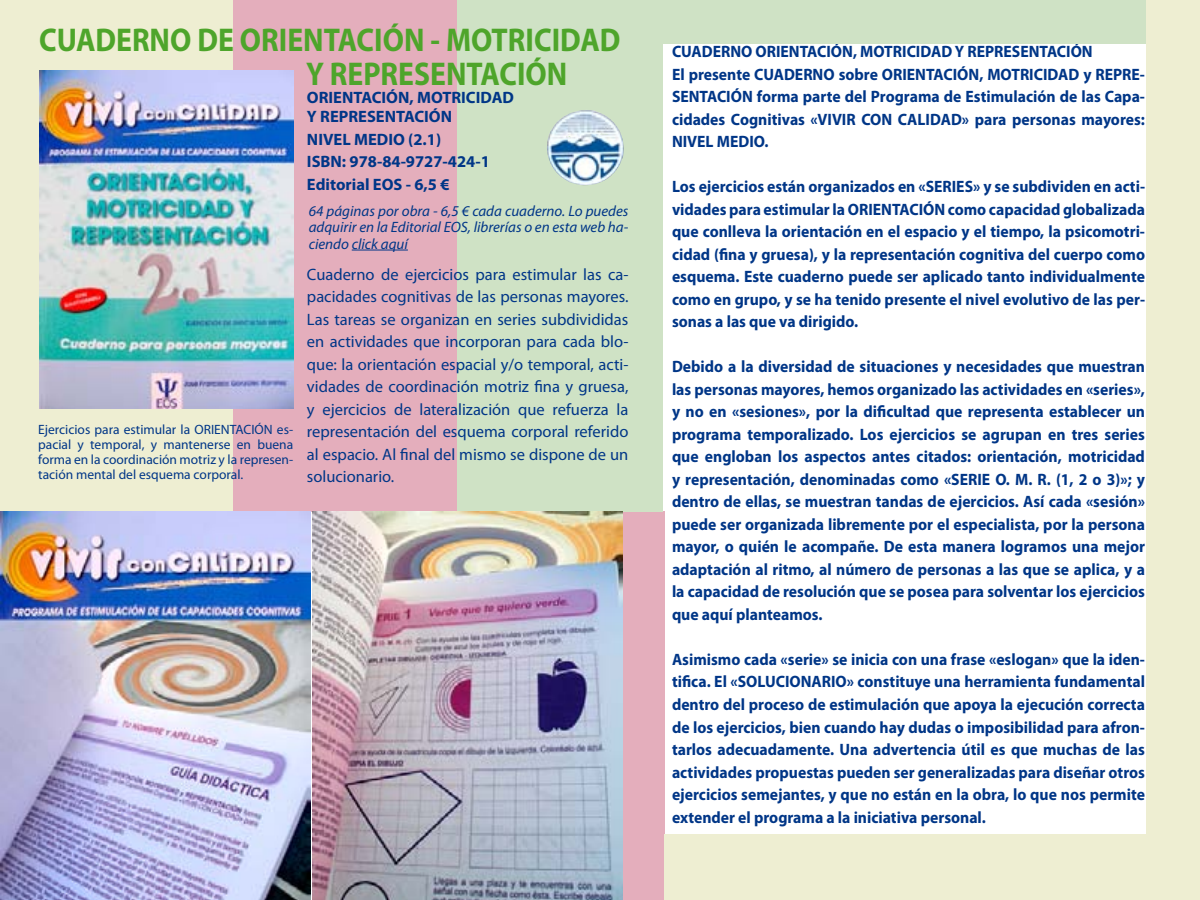
<style>
.page{position:relative;width:1200px;height:900px;background:#fff}
.page>*{position:absolute;margin:0;border:0;box-sizing:border-box;transform-origin:0 0}
.t1{font:700 33px "Myriad Pro";color:#4ea52b;scale:.9 1}
.t2{font:700 16.5px/22.5px "Myriad Pro";color:#003687;text-align:justify;scale:.95 1}
.t3{font:16.5px/22.5px "Myriad Pro";color:#003687;text-align:justify}
.t4{font:700 16.5px/22.5px "Myriad Pro";color:#003687}
.t5{font:italic 15px/16.5px "Myriad Pro";color:#003687;text-align:justify}
.t6{font:13.5px/15px "Myriad Pro";color:#003687;text-align:justify}
</style>
<div class="page">
<div style="left:623px;top:512px;width:41px;height:388px;background:#e4aebc"></div>
<div style="left:228px;top:0;width:229px;height:512px;background:#e4aebc"></div>
<div style="left:0;top:0;width:233px;height:512px;background:#eeeed2"></div>
<div style="left:457px;top:0;width:206px;height:512px;background:#cfe2c5"></div>
<img style="left:40px;top:71px;width:253px;height:338px">
<img style="left:547px;top:110px;width:77px;height:76px">
<hr style="left:352px;top:250px;width:56px;height:1px;background:#003687">
<div style="left:660px;top:0;width:540px;height:44px;background:#cfe2c5"></div>
<div style="left:1146px;top:0;width:54px;height:900px;background:#eeeed2"></div>
<img style="left:0;top:512px;width:310px;height:388px">
<img style="left:312px;top:512px;width:311px;height:388px">
<div style="left:664px;top:834px;width:536px;height:66px;background:#eeeed2"></div>
<h1 class="t1" style="left:39px;top:19px;width:648px">CUADERNO DE ORIENTACIÓN - MOTRICIDAD</h1>
<h1 class="t1" style="left:306px;top:52px;width:292px">Y REPRESENTACIÓN</h1>
<p class="t4" style="left:307px;top:87px;width:209px;line-height:19.5px">ORIENTACIÓN, MOTRICIDAD<br>Y REPRESENTACIÓN</p>
<p class="t4" style="left:307px;top:127px;width:184px">NIVEL MEDIO (2.1)<br>ISBN: 978-84-9727-424-1<br>Editorial EOS - 6,5 €</p>
<p class="t6" style="left:38px;top:422px;width:257px">Ejercicios para estimular la ORIENTACIÓN es&shy;pacial y temporal, y mantenerse en buena forma en la coordinación motriz y la represen&shy;tación mental del esquema corporal.</p>
<p class="t5" style="left:309px;top:202px;width:321px">64 páginas por obra - 6,5 € cada cuaderno. Lo puedes adquirir en la Editorial EOS, librerías o en esta web ha&shy;ciendo click aquí</p>
<p class="t3" style="left:307px;top:263px;width:323px">Cuaderno de ejercicios para estimular las ca&shy;pacidades cognitivas de las personas mayores.<br>Las tareas se organizan en series subdivididas en actividades que incorporan para cada blo&shy;que: la orientación espacial y/o temporal, acti&shy;vidades de coordinación motriz fina y gruesa, y ejercicios de lateralización que refuerza la representación del esquema corporal referido al espacio. Al final del mismo se dispone de un solucionario.</p>
<p class="t2" style="left:672px;top:40px;width:499px;text-align:left">CUADERNO ORIENTACIÓN, MOTRICIDAD Y REPRESENTACIÓN<br>El presente CUADERNO sobre ORIENTACIÓN, MOTRICIDAD y REPRE-SENTACIÓN forma parte del Programa de Estimulación de las Capa&shy;cidades Cognitivas «VIVIR CON CALIDAD» para personas mayores:<br>NIVEL MEDIO.</p>
<p class="t2" style="left:672px;top:175px;width:500px">Los ejercicios están organizados en «SERIES» y se subdividen en acti&shy;vidades para estimular la ORIENTACIÓN como capacidad globalizada que conlleva la orientación en el espacio y el tiempo, la psicomotri&shy;cidad (fina y gruesa), y la representación cognitiva del cuerpo como esquema. Este cuaderno puede ser aplicado tanto individualmente como en grupo, y se ha tenido presente el nivel evolutivo de las per&shy;sonas a las que va dirigido.</p>
<p class="t2" style="left:672px;top:355px;width:500px">Debido a la diversidad de situaciones y necesidades que muestran las personas mayores, hemos organizado las actividades en «series», y no en «sesiones», por la dificultad que representa establecer un programa temporalizado. Los ejercicios se agrupan en tres series que engloban los aspectos antes citados: orientación, motricidad y representación, denominadas como «SERIE O. M. R. (1, 2 o 3)»; y dentro de ellas, se muestran tandas de ejercicios. Así cada «sesión» puede ser organizada libremente por el especialista, por la persona mayor, o quién le acompañe. De esta manera logramos una mejor adaptación al ritmo, al número de personas a las que se aplica, y a la capacidad de resolución que se posea para solventar los ejercicios que aquí planteamos.</p>
<p class="t2" style="left:672px;top:648px;width:499px">Asimismo cada «serie» se inicia con una frase «eslogan» que la iden&shy;tifica. El «SOLUCIONARIO» constituye una herramienta fundamental dentro del proceso de estimulación que apoya la ejecución correcta de los ejercicios, bien cuando hay dudas o imposibilidad para afron&shy;tarlos adecuadamente. Una advertencia útil es que muchas de las actividades propuestas pueden ser generalizadas para diseñar otros ejercicios semejantes, y que no están en la obra, lo que nos permite extender el programa a la iniciativa personal.</p>
</div>
